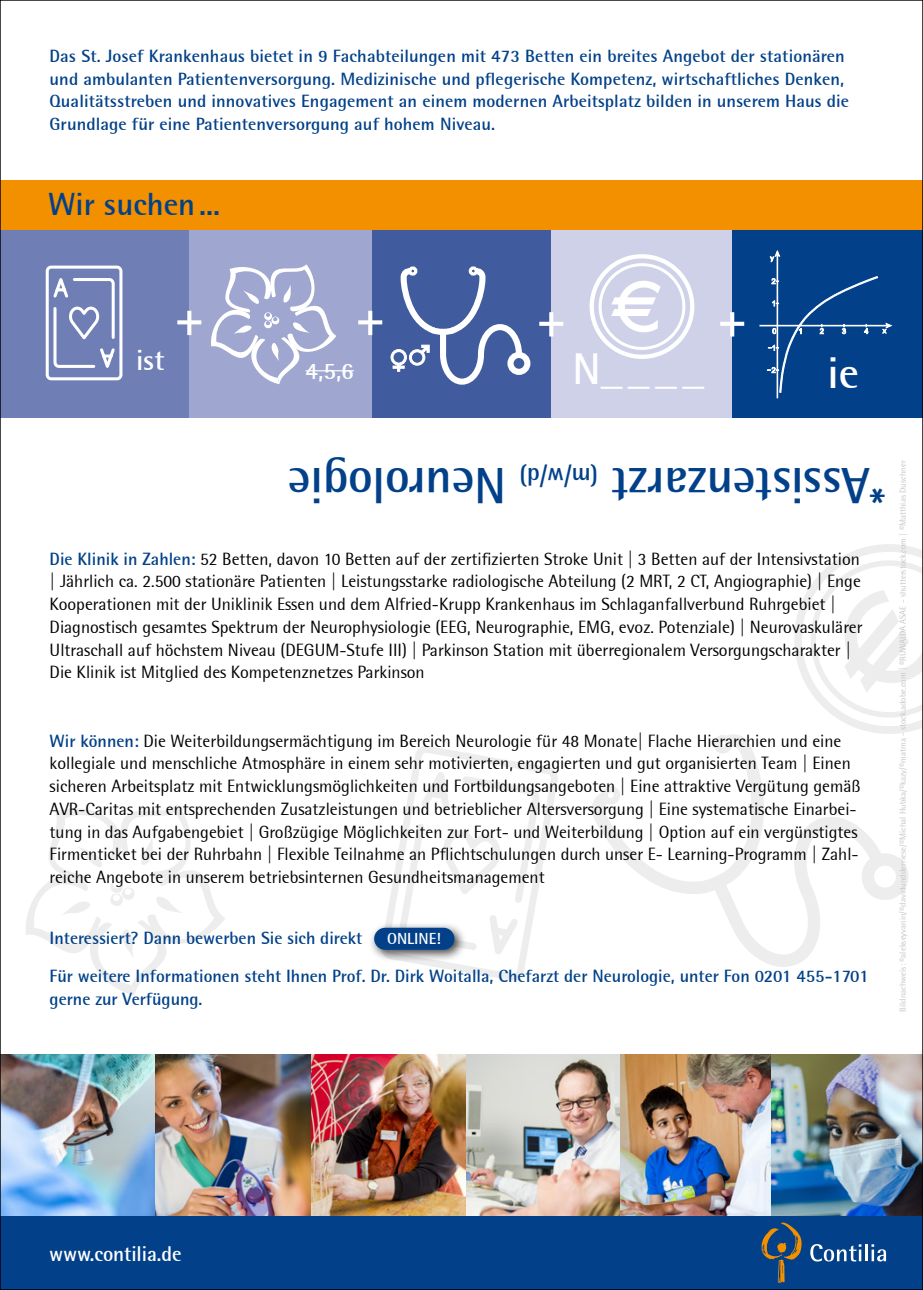
<style>
.page{position:relative;width:923px;height:1290px;background:#fff}
.page>*{position:absolute;margin:0;border:0;box-sizing:border-box;transform-origin:0 0}
.t1{font:700 50.05px "Rotis Semi Sans";letter-spacing:-.005em;color:#024189}
.t2{font:700 43.57px "Rotis Semi Sans";color:#fff}
.t3{font:700 31.5px "Rotis Semi Sans";color:#024189}
.t4{font:700 28.7px "Rotis Semi Sans";color:#fff}
.t5{font:700 25.03px "Rotis Semi Sans";color:#024189}
.t6{font:700 23.45px "Rotis Semi Sans";color:#fff}
.t7{font:700 21px "Rotis Semi Sans";letter-spacing:-.005em;color:#fff}
.t8{font:17.5px/22.8px "Rotis Semi Sans";color:#000}
.t9{font:700 17.5px/22.8px "Rotis Semi Sans";letter-spacing:.005em;color:#024189}
.t10{font:700 15.75px "Rotis Semi Sans";letter-spacing:-.005em;color:#fff}
.t11{font:8.75px "Rotis Semi Sans";color:#c6c6c6}
.s1{font-weight:700;color:#024189}
</style>
<div class="page">
<svg style="left:386px;top:746px;width:172px;height:235px"></svg>
<svg style="left:26px;top:804px;width:199px;height:191px"></svg>
<svg style="left:794px;top:544px;width:127px;height:186px"></svg>
<svg style="left:592px;top:725px;width:325px;height:242px"></svg>
<div style="left:371px;top:229px;width:182px;height:189px;background:#405c9e"></div>
<div style="left:0;top:229px;width:191px;height:189px;background:#6f7fb6"></div>
<div style="left:189px;top:229px;width:182px;height:189px;background:#9fa6cf"></div>
<div style="left:551px;top:229px;width:182px;height:189px;background:#ced1e8"></div>
<div style="left:732px;top:229px;width:191px;height:189px;background:#024189"></div>
<svg style="left:539px;top:312px;width:24px;height:24px"></svg>
<svg style="left:720px;top:312px;width:24px;height:24px"></svg>
<svg style="left:358px;top:311px;width:24px;height:24px"></svg>
<hr style="left:306px;top:370px;width:48px;height:1px;background:#fff">
<svg style="left:177px;top:264px;width:159px;height:120px"></svg>
<svg style="left:45px;top:265px;width:78px;height:116px"></svg>
<div style="left:759px;top:325px;width:131px;height:1px;border:1px solid #fff"></div>
<div style="left:776px;top:252px;width:2px;height:146px;border:1px solid #fff"></div>
<svg style="left:769px;top:250px;width:11px;height:13px"></svg>
<svg style="left:767px;top:276px;width:125px;height:117px"></svg>
<svg style="left:391px;top:266px;width:140px;height:119px"></svg>
<svg style="left:589px;top:254px;width:105px;height:105px"></svg>
<div style="left:0;top:180px;width:923px;height:49px;background:#f39000"></div>
<div style="left:0;top:1215px;width:923px;height:75px;background:#024189"></div>
<svg style="left:761px;top:1222px;width:40px;height:61px"></svg>
<svg style="left:810px;top:1244px;width:76px;height:17px"></svg>
<div style="left:369px;top:921px;width:98px;height:42px;background:#000;opacity:.75"></div>
<div style="left:374px;top:928px;width:80px;height:22px;background:#024189;border-radius:11px"></div>
<img style="left:465px;top:1054px;width:456px;height:161px">
<img style="left:2px;top:1054px;width:154px;height:161px">
<img style="left:310px;top:1054px;width:155px;height:161px">
<img style="left:156px;top:1054px;width:154px;height:161px">
<p class="t9" style="left:50px;top:44px;width:801px">Das St. Josef Krankenhaus bietet in 9 Fachabteilungen mit 473 Betten ein breites Angebot der stationären und ambulanten Patientenversorgung. Medizinische und pflegerische Kompetenz, wirtschaftliches Denken, Qualitätsstreben und innovatives Engagement an einem modernen Arbeitsplatz bilden in unserem Haus die Grundlage für eine Patientenversorgung auf hohem Niveau.</p>
<h3 class="t3" style="left:48px;top:185px;width:173px">Wir suchen...</h3>
<h3 class="t4" style="left:136px;top:343px;width:30px">ist</h3>
<h2 class="t2" style="left:572px;top:342px;width:133px">N____</h2>
<h2 class="t2" style="left:827px;top:346px;width:33px">ie</h2>
<h3 class="t6" style="left:306px;top:356px;width:50px">4,5,6</h3>
<h1 class="t1" style="left:506px;top:515px;width:220px;rotate:-180deg">Neurologie</h1>
<h3 class="t5" style="left:598px;top:491px;width:80px;rotate:-180deg">(m/w/d)</h3>
<h1 class="t1" style="left:885px;top:515px;width:275px;rotate:-180deg">*Assistenzarzt</h1>
<p class="t8" style="left:50px;top:547px;width:814px"><span class="s1">Die Klinik in Zahlen:</span> 52 Betten, davon 10 Betten auf der zertifizierten Stroke Unit | 3 Betten auf der Intensivstation | Jährlich ca. 2.500 stationäre Patienten | Leistungsstarke radiologische Abteilung (2 MRT, 2 CT, Angiographie) | Enge Kooperationen mit der Uniklinik Essen und dem Alfried-Krupp Krankenhaus im Schlaganfallverbund Ruhrgebiet | Diagnostisch gesamtes Spektrum der Neurophysiologie (EEG, Neurographie, EMG, evoz. Potenziale) | Neurovaskulärer Ultraschall auf höchstem Niveau (DEGUM-Stufe III) | Parkinson Station mit überregionalem Versorgungscharakter | Die Klinik ist Mitglied des Kompetenznetzes Parkinson</p>
<p class="t8" style="left:50px;top:729px;width:812px"><span class="s1">Wir können:</span> Die Weiterbildungsermächtigung im Bereich Neurologie für 48 Monate| Flache Hierarchien und eine kollegiale und menschliche Atmosphäre in einem sehr motivierten, engagierten und gut organisierten Team | Einen sicheren Arbeitsplatz mit Entwicklungsmöglichkeiten und Fortbildungsangeboten | Eine attraktive Vergütung gemäß AVR-Caritas mit entsprechenden Zusatzleistungen und betrieblicher Altersversorgung | Eine systematische Einarbei&shy;tung in das Aufgabengebiet | Großzügige Möglichkeiten zur Fort- und Weiterbildung | Option auf ein vergünstigtes Firmenticket bei der Ruhrbahn | Flexible Teilnahme an Pflichtschulungen durch unser E- Learning-Programm | Zahl&shy;reiche Angebote in unserem betriebsinternen Gesundheitsmanagement</p>
<p class="t9" style="left:50px;top:919px;width:820px;line-height:37.6px">Interessiert? Dann bewerben Sie sich direkt<br>Für weitere Informationen steht Ihnen Prof. Dr. Dirk Woitalla, Chefarzt der Neurologie, unter Fon 0201 455-1701</p>
<p class="t9" style="left:50px;top:987px;width:154px">gerne zur Verfügung.</p>
<p class="t10" style="left:387px;top:929px;width:55px">ONLINE!</p>
<p class="t11" style="left:897px;top:1012px;width:553px;rotate:-90deg">Bildnachweis: ©alekseyvanin/©davidundderriese/©Michal Hubka/©kazy/©matma - stock.adobe.com | ©RUWAIDA ASAE - shutterstock.com | ©Matthias Duschner</p>
<p class="t7" style="left:49px;top:1241px;width:134px">www.contilia.de</p>
</div>
